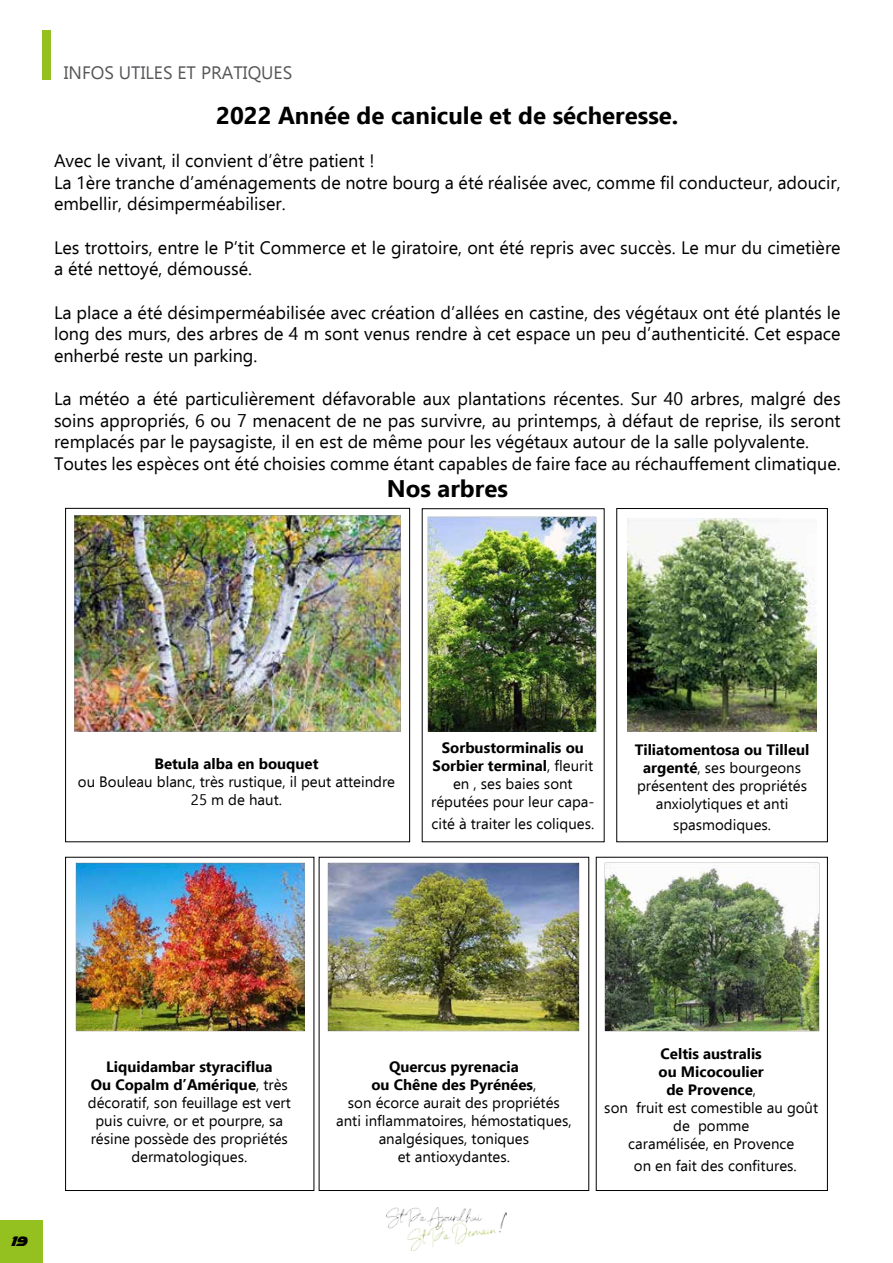
<style>
.page{position:relative;width:893px;height:1263px;background:#fff}
.page>*{position:absolute;margin:0;border:0;box-sizing:border-box;transform-origin:0 0}
.t1{font:700 24px "Ebrima";color:#000}
.t2{font:18px/21.6px "Ebrima";color:#000}
.t3{font:18px "Ebrima";color:#565659}
.t4{font:18px "Airstrike";color:#000}
.t5{font:15px/18px "Ebrima";color:#000;text-align:center}
.t6{font:700 15px "Ebrima";color:#000}
.s1{font-weight:700}
</style>
<div class="page">
<div style="left:0;top:1220px;width:43px;height:43px;background:#94c11f"></div>
<img style="left:387px;top:1208px;width:119px;height:42px">
<img style="left:428px;top:517px;width:169px;height:215px">
<img style="left:627px;top:519px;width:190px;height:213px">
<div style="left:65px;top:508px;width:345px;height:334px;border:1px solid #000"></div>
<img style="left:74px;top:515px;width:327px;height:217px">
<div style="left:617px;top:508px;width:211px;height:334px;border:1px solid #000"></div>
<img style="left:75px;top:862px;width:230px;height:169px">
<img style="left:328px;top:862px;width:251px;height:169px">
<img style="left:605px;top:862px;width:214px;height:169px">
<div style="left:596px;top:857px;width:232px;height:334px;border:1px solid #000"></div>
<div style="left:65px;top:857px;width:249px;height:334px;border:1px solid #000"></div>
<div style="left:43px;top:30px;width:8px;height:50px;background:#94c11f"></div>
<p class="t3" style="left:64px;top:60px;width:230px">INFOS UTILES ET PRATIQUES</p>
<h1 class="t1" style="left:216px;top:97px;width:464px">2022 Année de canicule et de sécheresse.</h1>
<p class="t2" style="left:54px;top:149px;width:788px">Avec le vivant, il convient d’être patient !<br>La 1ère tranche d’aménagements de notre bourg a été réalisée avec, comme fil conducteur, adoucir, embellir, désimperméabiliser.</p>
<p class="t2" style="left:54px;top:236px;width:788px">Les trottoirs, entre le P’tit Commerce et le giratoire, ont été repris avec succès. Le mur du cimetière a été nettoyé, démoussé.</p>
<p class="t2" style="left:54px;top:301px;width:788px;text-align:justify">La place a été désimperméabilisée avec création d’allées en castine, des végétaux ont été plantés le long des murs, des arbres de 4 m sont venus rendre à cet espace un peu d’authenticité. Cet espace enherbé reste un parking.</p>
<p class="t2" style="left:54px;top:387px;width:788px">La météo a été particulièrement défavorable aux plantations récentes. Sur 40 arbres, malgré des soins appropriés, 6 ou 7 menacent de ne pas survivre, au printemps, à défaut de reprise, ils seront remplacés par le paysagiste, il en est de même pour les végétaux autour de la salle polyvalente.<br>Toutes les espèces ont été choisies comme étant capables de faire face au réchauffement climatique.</p>
<h1 class="t1" style="left:387px;top:469px;width:123px">Nos arbres</h1>
<p class="t6" style="left:154px;top:752px;width:166px">Betula alba en bouquet</p>
<p class="t5" style="left:78px;top:772px;width:319px">ou Bouleau blanc, très rustique, il peut atteindre<br>25 m de haut.</p>
<p class="t5" style="left:431px;top:738px;width:165px"><span class="s1">Sorbustorminalis ou<br>Sorbier terminal</span>, fleurit en , ses baies sont réputées pour leur capa-</p>
<p class="t5" style="left:431px;top:814px;width:164px">cité à traiter les coliques.</p>
<p class="t5" style="left:635px;top:740px;width:176px"><span class="s1">Tiliatomentosa ou Tilleul argenté</span>, ses bourgeons présentent des propriétés anxiolytiques et anti</p>
<p class="t5" style="left:673px;top:815px;width:100px">spasmodiques.</p>
<p class="t4" style="left:9px;top:1232px;width:19px">19</p>
<p class="t5" style="left:88px;top:1057px;width:204px"><span class="s1">Liquidambar styraciflua<br>Ou Copalm d’Amérique</span>, très décoratif, son feuillage est vert puis cuivre, or et pourpre, sa résine possède des propriétés dermatologiques.</p>
<p class="t5" style="left:336px;top:1057px;width:237px"><span class="s1">Quercus pyrenacia<br>ou Chêne des Pyrénées</span>,<br>son écorce aurait des propriétés anti inflammatoires, hémostatiques, analgésiques, toniques<br>et antioxydantes.</p>
<p class="t5" style="left:604px;top:1044px;width:215px"><span class="s1">Celtis australis<br>ou Micocoulier<br>de Provence</span>,<br>son fruit est comestible au goût de pomme<br>caramélisée, en Provence</p>
<p class="t5" style="left:634px;top:1156px;width:164px">on en fait des confitures.</p>
</div>
